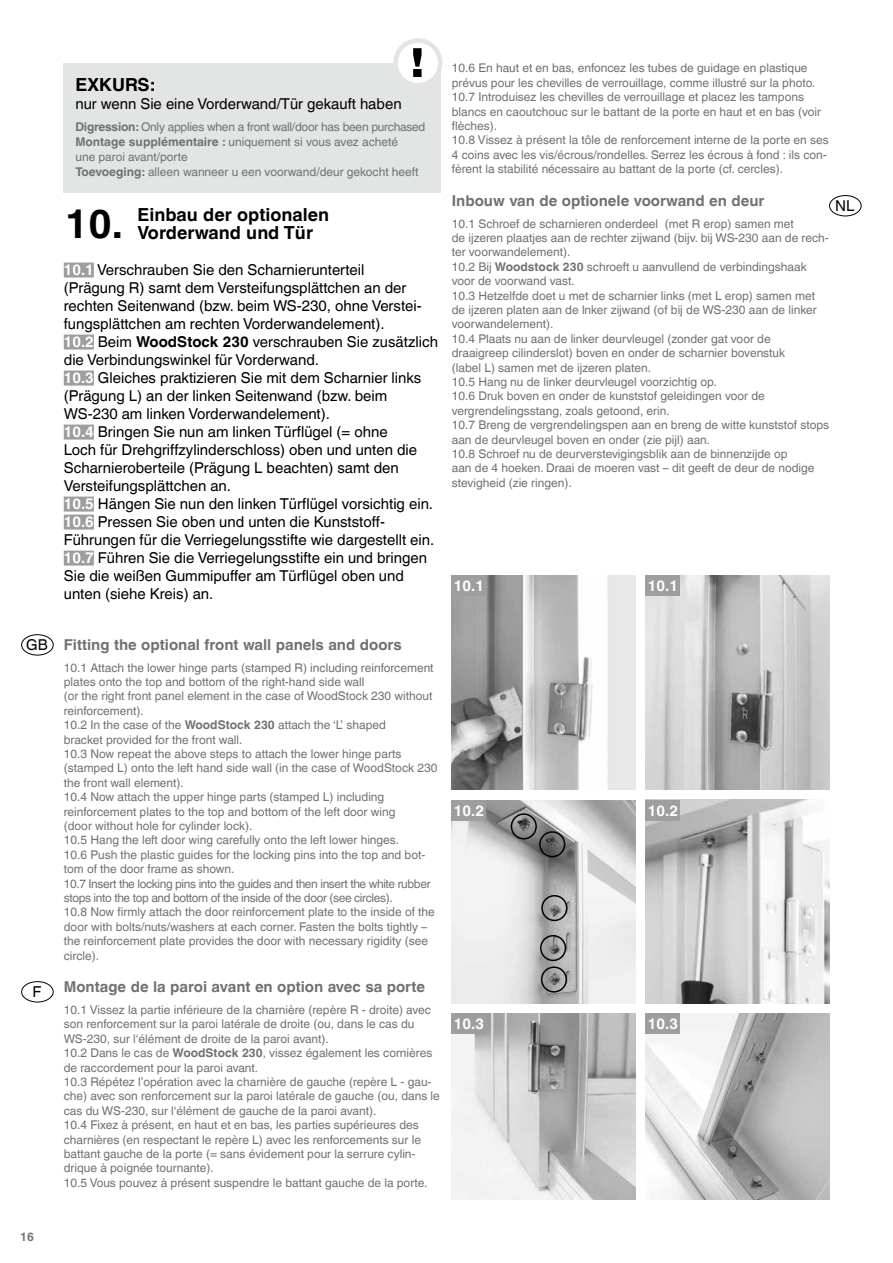
<style>
.page{position:relative;width:893px;height:1263px;background:#fff}
.page>*{position:absolute;margin:0;border:0;box-sizing:border-box;transform-origin:0 0}
.t1{font:700 40.5px "Helvetica World";color:#000}
.t2{font:700 18px/18px "Helvetica World";color:#000}
.t3{font:15px/18px "Helvetica World";color:#000}
.t4{font:700 15px "Helvetica World";color:#707172}
.t5{font:700 15px "Helvetica World";color:#fff}
.t6{font:12px/14.4px "Helvetica World";color:#707172}
.t7{font:700 12px "Helvetica World";color:#707172}
.s1{font-weight:700}
.s2{font-weight:700;color:#fff}
</style>
<div class="page">
<div style="left:64px;top:263px;width:30px;height:15px;background:#9c9e9f"></div>
<div style="left:64px;top:335px;width:30px;height:15px;background:#9c9e9f"></div>
<div style="left:64px;top:371px;width:30px;height:15px;background:#9c9e9f"></div>
<div style="left:64px;top:425px;width:30px;height:15px;background:#9c9e9f"></div>
<div style="left:64px;top:497px;width:30px;height:15px;background:#9c9e9f"></div>
<div style="left:64px;top:515px;width:30px;height:15px;background:#9c9e9f"></div>
<div style="left:64px;top:551px;width:30px;height:15px;background:#9c9e9f"></div>
<div style="left:21px;top:634px;width:33px;height:21px;border:1px solid #000;border-radius:50%"></div>
<div style="left:21px;top:981px;width:33px;height:21px;border:1px solid #000;border-radius:50%"></div>
<div style="left:829px;top:195px;width:32px;height:21px;border:1px solid #000;border-radius:50%"></div>
<img style="left:452px;top:575px;width:183px;height:214px">
<img style="left:452px;top:800px;width:183px;height:203px">
<img style="left:452px;top:1014px;width:183px;height:185px">
<img style="left:646px;top:800px;width:183px;height:204px">
<img style="left:646px;top:1014px;width:183px;height:185px">
<img style="left:646px;top:575px;width:183px;height:214px">
<div style="left:64px;top:63px;width:377px;height:130px;background:#e3e4e4"></div>
<div style="left:396px;top:41px;width:44px;height:44px;background:#fff;border-radius:50%"></div>
<div style="left:393px;top:38px;width:49px;height:49px;border:4px solid #e3e4e4;border-radius:50%"></div>
<svg style="left:413px;top:48px;width:9px;height:29px"></svg>
<div style="left:511px;top:813px;width:26px;height:26px;border:2px solid #000;border-radius:50%"></div>
<div style="left:539px;top:831px;width:26px;height:26px;border:2px solid #000;border-radius:50%"></div>
<div style="left:541px;top:895px;width:26px;height:26px;border:2px solid #000;border-radius:50%"></div>
<div style="left:540px;top:935px;width:26px;height:26px;border:2px solid #000;border-radius:50%"></div>
<div style="left:541px;top:966px;width:26px;height:26px;border:2px solid #000;border-radius:50%"></div>
<div style="left:452px;top:575px;width:34px;height:20px;background:#9c9e9f"></div>
<div style="left:452px;top:800px;width:34px;height:20px;background:#9c9e9f"></div>
<div style="left:452px;top:1014px;width:34px;height:20px;background:#9c9e9f"></div>
<div style="left:646px;top:575px;width:34px;height:20px;background:#9c9e9f"></div>
<div style="left:646px;top:800px;width:34px;height:20px;background:#9c9e9f"></div>
<div style="left:646px;top:1014px;width:34px;height:20px;background:#9c9e9f"></div>
<p class="t3" style="left:26px;top:636px;width:23px">GB</p>
<p class="t3" style="left:33px;top:982px;width:10px">F</p>
<h2 class="t2" style="left:75px;top:75px;width:81px">EXKURS:</h2>
<p class="t3" style="left:75px;top:94px;width:328px">nur wenn Sie eine Vorderwand/Tür gekauft haben</p>
<p class="t6" style="left:75px;top:119px;width:351px;line-height:15px"><span class="s1">Digression:</span> Only applies when a front wall/door has been purchased <span class="s1">Montage supplémentaire :</span> uniquement si vous avez acheté<br>une paroi avant/porte<br><span class="s1">Toevoeging:</span> alleen wanneer u een voorwand/deur gekocht heeft</p>
<h2 class="t2" style="left:138px;top:206px;width:193px">Einbau der optionalen<br>Vorderwand und Tür</h2>
<p class="t3" style="left:64px;top:261px;width:376px"><span class="s2">10.1</span> Verschrauben Sie den Scharnierunterteil<br>(Prägung R) samt dem Versteifungsplättchen an der rechten Seitenwand (bzw. beim WS-230, ohne Verstei&shy;fungsplättchen am rechten Vorderwandelement).<br><span class="s2">10.2</span> Beim <span class="s1">WoodStock 230</span> verschrauben Sie zusätzlich die Verbindungswinkel für Vorderwand.<br><span class="s2">10.3</span> Gleiches praktizieren Sie mit dem Scharnier links (Prägung L) an der linken Seitenwand (bzw. beim WS-230 am linken Vorderwandelement).<br><span class="s2">10.4</span> Bringen Sie nun am linken Türflügel (= ohne<br>Loch für Drehgriffzylinderschloss) oben und unten die Scharnieroberteile (Prägung L beachten) samt den Versteifungsplättchen an.<br><span class="s2">10.5</span> Hängen Sie nun den linken Türflügel vorsichtig ein.<br><span class="s2">10.6</span> Pressen Sie oben und unten die Kunststoff-Führungen für die Verriegelungsstifte wie dargestellt ein.<br><span class="s2">10.7</span> Führen Sie die Verriegelungsstifte ein und bringen Sie die weißen Gummipuffer am Türflügel oben und unten (siehe Kreis) an.</p>
<p class="t4" style="left:64px;top:636px;width:340px">Fitting the optional front wall panels and doors</p>
<p class="t6" style="left:64px;top:660px;width:375px">10.1 Attach the lower hinge parts (stamped R) including reinforcement plates onto the top and bottom of the right-hand side wall<br>(or the right front panel element in the case of WoodStock 230 without reinforcement).<br>10.2 In the case of the <span class="s1">WoodStock 230</span> attach the ‘L’ shaped<br>bracket provided for the front wall.<br>10.3 Now repeat the above steps to attach the lower hinge parts (stamped L) onto the left hand side wall (in the case of WoodStock 230 the front wall element).<br>10.4 Now attach the upper hinge parts (stamped L) including reinforcement plates to the top and bottom of the left door wing<br>(door without hole for cylinder lock).<br>10.5 Hang the left door wing carefully onto the left lower hinges.<br>10.6 Push the plastic guides for the locking pins into the top and bot&shy;tom of the door frame as shown.<br>10.7 Insert the locking pins into the guides and then insert the white rubber stops into the top and bottom of the inside of the door (see circles).<br>10.8 Now firmly attach the door reinforcement plate to the inside of the door with bolts/nuts/washers at each corner. Fasten the bolts tightly – the reinforcement plate provides the door with necessary rigidity (see circle).</p>
<p class="t4" style="left:64px;top:978px;width:363px">Montage de la paroi avant en option avec sa porte</p>
<p class="t6" style="left:64px;top:1003px;width:378px">10.1 Vissez la partie inférieure de la charnière (repère R - droite) avec son renforcement sur la paroi latérale de droite (ou, dans le cas du WS-230, sur l‘élément de droite de la paroi avant).<br>10.2 Dans le cas de <span class="s1">WoodStock 230</span>, vissez également les cornières de raccordement pour la paroi avant.<br>10.3 Répétez l’opération avec la charnière de gauche (repère L - gau&shy;che) avec son renforcement sur la paroi latérale de gauche (ou, dans le cas du WS-230, sur l‘élément de gauche de la paroi avant).<br>10.4 Fixez à présent, en haut et en bas, les parties supérieures des charnières (en respectant le repère L) avec les renforcements sur le battant gauche de la porte (= sans évidement pour la serrure cylin&shy;drique à poignée tournante).<br>10.5 Vous pouvez à présent suspendre le battant gauche de la porte.</p>
<h1 class="t1" style="left:65px;top:200px;width:59px">10.</h1>
<p class="t6" style="left:452px;top:61px;width:378px">10.6 En haut et en bas, enfoncez les tubes de guidage en plastique prévus pour les chevilles de verrouillage, comme illustré sur la photo.<br>10.7 Introduisez les chevilles de verrouillage et placez les tampons blancs en caoutchouc sur le battant de la porte en haut et en bas (voir flèches).<br>10.8 Vissez à présent la tôle de renforcement interne de la porte en ses 4 coins avec les vis/écrous/rondelles. Serrez les écrous à fond : ils con&shy;fèrent la stabilité nécessaire au battant de la porte (cf. cercles).</p>
<p class="t4" style="left:452px;top:192px;width:314px">Inbouw van de optionele voorwand en deur</p>
<p class="t6" style="left:452px;top:216px;width:379px">10.1 Schroef de scharnieren onderdeel (met R erop) samen met<br>de ijzeren plaatjes aan de rechter zijwand (bijv. bij WS-230 aan de rech&shy;ter voorwandelement).<br>10.2 Bij <span class="s1">Woodstock 230</span> schroeft u aanvullend de verbindingshaak voor de voorwand vast.<br>10.3 Hetzelfde doet u met de scharnier links (met L erop) samen met de ijzeren platen aan de lnker zijwand (of bij de WS-230 aan de linker voorwandelement).<br>10.4 Plaats nu aan de linker deurvleugel (zonder gat voor de draaigreep cilinderslot) boven en onder de scharnier bovenstuk<br>(label L) samen met de ijzeren platen.<br>10.5 Hang nu de linker deurvleugel voorzichtig op.<br>10.6 Druk boven en onder de kunststof geleidingen voor de vergrendelingsstang, zoals getoond, erin.<br>10.7 Breng de vergrendelingspen aan en breng de witte kunststof stops aan de deurvleugel boven en onder (zie pijl) aan.<br>10.8 Schroef nu de deurverstevigingsblik aan de binnenzijde op<br>aan de 4 hoeken. Draai de moeren vast – dit geeft de deur de nodige stevigheid (zie ringen).</p>
<p class="t3" style="left:835px;top:197px;width:21px">NL</p>
<p class="t5" style="left:454px;top:577px;width:32px">10.1</p>
<p class="t5" style="left:648px;top:577px;width:32px">10.1</p>
<p class="t5" style="left:454px;top:802px;width:32px">10.2</p>
<p class="t5" style="left:648px;top:802px;width:32px">10.2</p>
<p class="t5" style="left:454px;top:1015px;width:32px">10.3</p>
<p class="t5" style="left:648px;top:1015px;width:32px">10.3</p>
<p class="t7" style="left:20px;top:1230px;width:15px">16</p>
</div>
